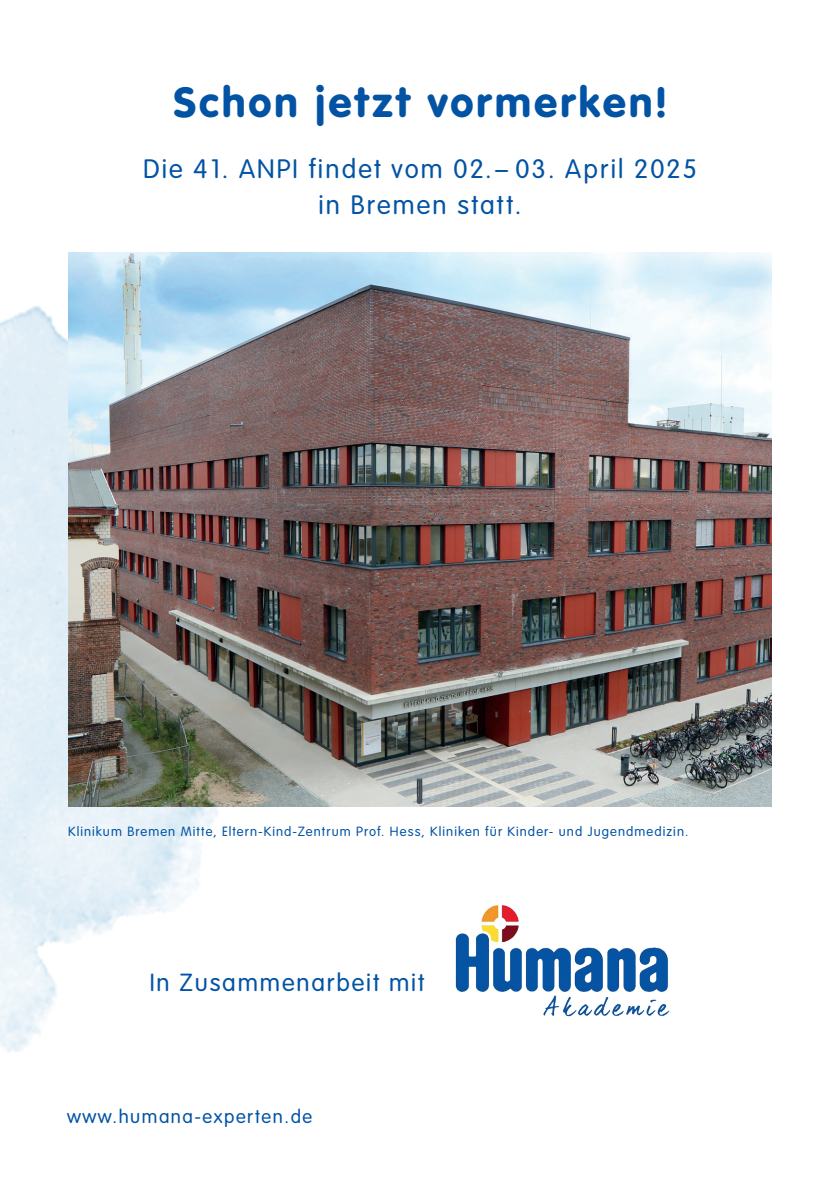
<style>
.page{position:relative;width:840px;height:1191px;background:#fff}
.page>*{position:absolute;margin:0;border:0;box-sizing:border-box;transform-origin:0 0}
.HL{font:44px "VAG Rundschrift D";letter-spacing:.06em;color:#0353a5}
.Intro{font:300 28px/36px "VAG Rundschrift D";letter-spacing:.075em;color:#0353a5;text-align:center}
.t1{font:300 26px "VAG Rundschrift D";letter-spacing:.07em;color:#0353a5}
.t2{font:300 20px "VAG Rundschrift D";letter-spacing:.075em;color:#0353a5}
.t3{font:300 14px "VAG Rundschrift D";letter-spacing:.075em;color:#0353a5}
</style>
<div class="page">
<img style="left:0;top:307px;width:264px;height:745px">
<img style="left:68px;top:252px;width:703px;height:554px">
<img style="left:455px;top:905px;width:215px;height:112px">
<p class="HL" style="left:173px;top:77px;width:494px">Schon jetzt vormerken!</p>
<p class="Intro" style="left:143px;top:151px;width:555px">Die 41. ANPI findet vom 02.– 03. April 2025 in Bremen statt.</p>
<p class="t3" style="left:68px;top:824px;width:621px">Klinikum Bremen Mitte, Eltern-Kind-Zentrum Prof. Hess, Kliniken für Kinder- und Jugendmedizin.</p>
<p class="t1" style="left:150px;top:968px;width:276px">In Zusammenarbeit mit</p>
<p class="t2" style="left:67px;top:1105px;width:247px">www.humana-experten.de</p>
</div>
